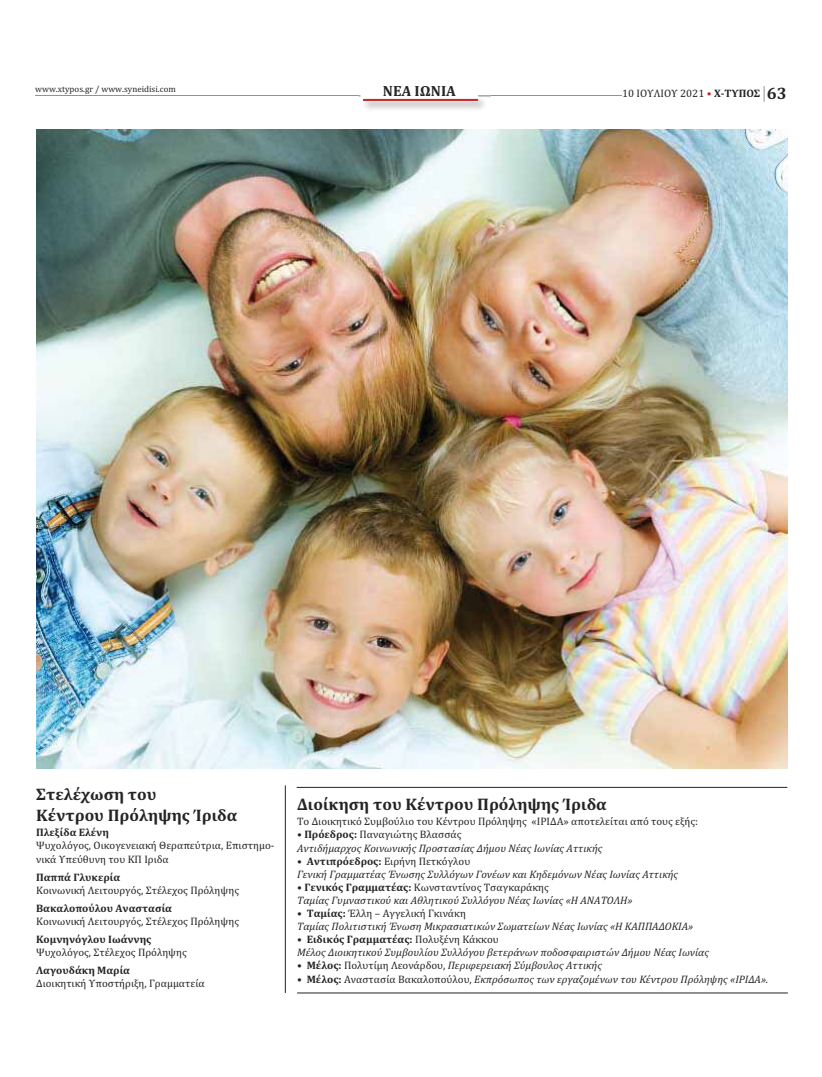
<style>
.page{position:relative;width:822px;height:1077px;background:#fff}
.page>*{position:absolute;margin:0;border:0;box-sizing:border-box;transform-origin:0 0}
.t1{font:700 16.9px/20.3px "Cambria";color:#232424}
.t2{font:700 14.9px "Cambria";color:#262425}
.t3{font:italic 10.9px/13.1px "Cambria";color:#232424}
.t4{font:10.9px/13.1px "Cambria";color:#232424}
.t5{font:700 10.9px "Cambria";color:#232424}
.t6{font:8.9px "Cambria";color:#232424}
.s1{color:#cb242a}
.s2{font-weight:700}
.s3{font-weight:700;font-size:16.9px}
.s4{font-weight:700;font-style:normal}
.s5{font-style:normal}
</style>
<div class="page">
<hr style="left:35px;top:95px;width:587px;height:1px;background:#929292">
<img style="left:359px;top:95px;width:132px;height:15px">
<img style="left:361px;top:95px;width:117px;height:4px">
<svg style="left:384px;top:95px;width:72px;height:1px"></svg>
<hr style="left:363px;top:99px;width:115px;height:2px;background:#cb242a">
<svg style="left:764px;top:86px;width:1px;height:16px"></svg>
<img style="left:36px;top:130px;width:752px;height:638px">
<hr style="left:285px;top:785px;width:1px;height:208px;background:#232424">
<hr style="left:297px;top:787px;width:490px;height:1px;background:#232424">
<hr style="left:297px;top:992px;width:491px;height:1px;background:#232424">
<p class="t6" style="left:35px;top:86px;width:142px">www.xtypos.gr / www.syneidisi.com</p>
<h2 class="t2" style="left:383px;top:86px;width:75px">ΝΕΑ ΙΩΝΙΑ</h2>
<p class="t4" style="left:622px;top:88px;width:166px">10 ΙΟΥΛΙΟΥ 2021 <span class="s1">•</span> <span class="s2">Χ‑ΤΥΠΟΣ</span> <span class="s3">63</span></p>
<h1 class="t1" style="left:36px;top:786px;width:203px">Στελέχωση του<br>Κέντρου Πρόληψης Ίριδα</h1>
<p class="t5" style="left:36px;top:829px;width:74px">Πλεξίδα Ελένη</p>
<p class="t4" style="left:36px;top:840px;width:240px">Ψυχολόγος, Οικογενειακή Θεραπεύτρια, Επιστημο‐ νικά Υπεύθυνη του ΚΠ Ιριδα</p>
<p class="t5" style="left:36px;top:873px;width:86px">Παππά Γλυκερία</p>
<p class="t4" style="left:36px;top:885px;width:204px">Κοινωνική Λειτουργός, Στέλεχος Πρόληψης</p>
<p class="t5" style="left:36px;top:904px;width:137px">Βακαλοπούλου Αναστασία</p>
<p class="t4" style="left:36px;top:916px;width:204px">Κοινωνική Λειτουργός, Στέλεχος Πρόληψης</p>
<p class="t5" style="left:36px;top:935px;width:117px">Κομνηνόγλου Ιωάννης</p>
<p class="t4" style="left:36px;top:947px;width:152px">Ψυχολόγος, Στέλεχος Πρόληψης</p>
<p class="t5" style="left:36px;top:967px;width:95px">Λαγουδάκη Μαρία</p>
<p class="t4" style="left:36px;top:978px;width:170px">Διοικητική Υποστήριξη, Γραμματεία</p>
<h1 class="t1" style="left:297px;top:795px;width:311px">Διοίκηση του Κέντρου Πρόληψης Ίριδα</h1>
<p class="t4" style="left:297px;top:816px;width:403px">Το Διοικητικό Συμβούλιο του Κέντρου Πρόληψης «ΙΡΙΔΑ» αποτελείται από τους εξής:</p>
<p class="t3" style="left:297px;top:828px;width:307px"><span class="s4">• Πρόεδρος:</span> <span class="s5">Παναγιώτης Βλασσάς<br></span>Αντιδήμαρχος Κοινωνικής Προστασίας Δήμου Νέας Ιωνίας Αττικής</p>
<p class="t3" style="left:297px;top:854px;width:383px"><span class="s4">• Αντιπρόεδρος:</span> <span class="s5">Ειρήνη Πετκόγλου<br></span>Γενική Γραμματέας Ένωσης Συλλόγων Γονέων και Κηδεμόνων Νέας Ιωνίας Αττικής</p>
<p class="t3" style="left:297px;top:881px;width:337px"><span class="s4">• Γενικός Γραμματέας:</span> <span class="s5">Κωνσταντίνος Τσαγκαράκης<br></span>Ταμίας Γυμναστικού και Αθλητικού Συλλόγου Νέας Ιωνίας «Η ΑΝΑΤΟΛΗ»</p>
<p class="t3" style="left:297px;top:907px;width:398px"><span class="s4">• Ταμίας:</span> <span class="s5">Έλλη – Αγγελική Γκινάκη<br></span>Ταμίας Πολιτιστική Ένωση Μικρασιατικών Σωματείων Νέας Ιωνίας «Η ΚΑΠΠΑΔΟΚΙΑ»</p>
<p class="t3" style="left:297px;top:933px;width:413px"><span class="s4">• Ειδικός Γραμματέας:</span> <span class="s5">Πολυξένη Κάκκου<br></span>Μέλος Διοικητικού Συμβουλίου Συλλόγου βετεράνων ποδοσφαιριστών Δήμου Νέας Ιωνίας</p>
<p class="t3" style="left:297px;top:959px;width:306px"><span class="s4">• Μέλος:</span> <span class="s5">Πολυτίμη Λεονάρδου,</span> Περιφερειακή Σύμβουλος Αττικής</p>
<p class="t3" style="left:297px;top:972px;width:473px"><span class="s4">• Μέλος:</span> <span class="s5">Αναστασία Βακαλοπούλου,</span> Εκπρόσωπος των εργαζομένων του Κέντρου Πρόληψης «ΙΡΙΔΑ».</p>
</div>
